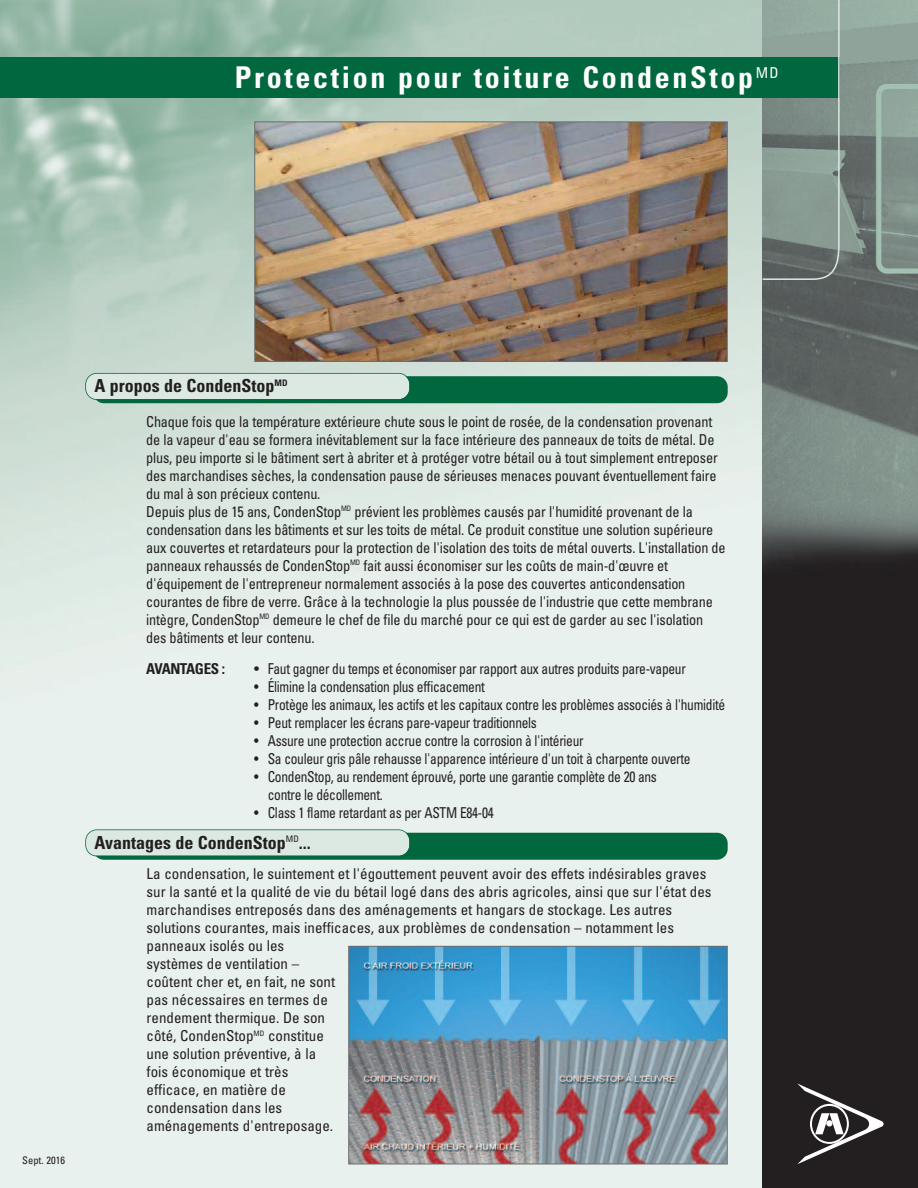
<style>
.page{position:relative;width:918px;height:1188px;background:#fff}
.page>*{position:absolute;margin:0;border:0;box-sizing:border-box;transform-origin:0 0}
.t1{font:700 condensed 30px "Univers";letter-spacing:.09em;color:#fff}
.t2{font:700 condensed 18px "Univers";color:#231f20}
.t3{font:condensed 15px/18px "Univers";letter-spacing:-.015em;color:#231f20;scale:.95 1}
.t4{font:condensed 15px/18px "Univers";letter-spacing:-.015em;color:#231f20}
.t5{font:condensed 15px/18px "Univers";letter-spacing:-.015em;color:#231f20;scale:.9 1}
.t6{font:700 condensed 15px "Univers";letter-spacing:-.03em;color:#231f20}
.t7{font:condensed 10.5px "Univers";color:#231f20}
</style>
<div class="page">
<img style="left:0;top:0;width:763px;height:1188px">
<img style="left:763px;top:0;width:155px;height:1188px">
<div style="left:0;top:57px;width:840px;height:41px;background:#00673e"></div>
<svg style="left:761px;top:0;width:79px;height:281px"></svg>
<svg style="left:797px;top:1084px;width:87px;height:80px"></svg>
<svg style="left:826px;top:1120px;width:7px;height:7px"></svg>
<img style="left:256px;top:124px;width:470px;height:236px">
<div style="left:254px;top:122px;width:474px;height:240px;border:1px solid #6c6d70"></div>
<img style="left:350px;top:948px;width:376px;height:214px">
<div style="left:348px;top:946px;width:380px;height:218px;border:1px solid #6c6d70"></div>
<div style="left:93px;top:376px;width:635px;height:27px;background:#00673e;border-radius:11px"></div>
<div style="left:86px;top:374px;width:323px;height:25px;background:#dce8e2;border-radius:11px"></div>
<div style="left:85px;top:373px;width:325px;height:27px;border:2px solid #00673e;border-radius:12px"></div>
<div style="left:93px;top:833px;width:635px;height:27px;background:#00673e;border-radius:11px"></div>
<div style="left:86px;top:830px;width:323px;height:26px;background:#dce8e2;border-radius:11px"></div>
<div style="left:85px;top:829px;width:325px;height:27px;border:2px solid #00673e;border-radius:12px"></div>
<h1 class="t1" style="left:235px;top:67px;width:545px">Protection pour toiture CondenStop<sup>MD</sup></h1>
<p class="t7" style="left:22px;top:1157px;width:44px">Sept. 2016</p>
<p class="t2" style="left:94px;top:379px;width:195px">A propos de CondenStop<sup>MD</sup></p>
<p class="t3" style="left:146px;top:414px;width:611px">Chaque fois que la température extérieure chute sous le point de rosée, de la condensation provenant de la vapeur d'eau se formera inévitablement sur la face intérieure des panneaux de toits de métal. De plus, peu importe si le bâtiment sert à abriter et à protéger votre bétail ou à tout simplement entreposer des marchandises sèches, la condensation pause de sérieuses menaces pouvant éventuellement faire du mal à son précieux contenu.<br>Depuis plus de 15 ans, CondenStop<sup>MD</sup> prévient les problèmes causés par l'humidité provenant de la condensation dans les bâtiments et sur les toits de métal. Ce produit constitue une solution supérieure aux couvertes et retardateurs pour la protection de l'isolation des toits de métal ouverts. L'installation de panneaux rehaussés de CondenStop<sup>MD</sup> fait aussi économiser sur les coûts de main-d'œuvre et d'équipement de l'entrepreneur normalement associés à la pose des couvertes anticondensation courantes de fibre de verre. Grâce à la technologie la plus poussée de l'industrie que cette membrane intègre, CondenStop<sup>MD</sup> demeure le chef de file du marché pour ce qui est de garder au sec l'isolation des bâtiments et leur contenu.</p>
<p class="t6" style="left:146px;top:664px;width:80px">AVANTAGES :</p>
<p class="t4" style="left:254px;top:661px;width:433px">• Faut gagner du temps et économiser par rapport aux autres produits pare-vapeur</p>
<p class="t5" style="left:254px;top:679px;width:258px">• Élimine la condensation plus efficacement</p>
<p class="t5" style="left:254px;top:697px;width:525px">• Protège les animaux, les actifs et les capitaux contre les problèmes associés à l'humidité</p>
<p class="t5" style="left:254px;top:715px;width:316px">• Peut remplacer les écrans pare-vapeur traditionnels</p>
<p class="t5" style="left:254px;top:733px;width:368px">• Assure une protection accrue contre la corrosion à l'intérieur</p>
<p class="t5" style="left:254px;top:751px;width:486px">• Sa couleur gris pâle rehausse l'apparence intérieure d'un toit à charpente ouverte</p>
<p class="t5" style="left:268px;top:769px;width:434px;text-indent:-13px">• CondenStop, au rendement éprouvé, porte une garantie complète de 20 ans contre le décollement.</p>
<p class="t5" style="left:254px;top:805px;width:268px">• Class 1 flame retardant as per ASTM E84-04</p>
<p class="t2" style="left:94px;top:836px;width:218px">Avantages de CondenStop<sup>MD</sup>...</p>
<p class="t4" style="left:147px;top:866px;width:566px">La condensation, le suintement et l'égouttement peuvent avoir des effets indésirables graves sur la santé et la qualité de vie du bétail logé dans des abris agricoles, ainsi que sur l'état des marchandises entreposés dans des aménagements et hangars de stockage. Les autres solutions courantes, mais inefficaces, aux problèmes de condensation – notamment les panneaux isolés ou les<br>systèmes de ventilation –<br>coûtent cher et, en fait, ne sont<br>pas nécessaires en termes de<br>rendement thermique. De son<br>côté, CondenStop<sup>MD</sup> constitue<br>une solution préventive, à la<br>fois économique et très<br>efficace, en matière de<br>condensation dans les<br>aménagements d'entreposage.</p>
</div>
